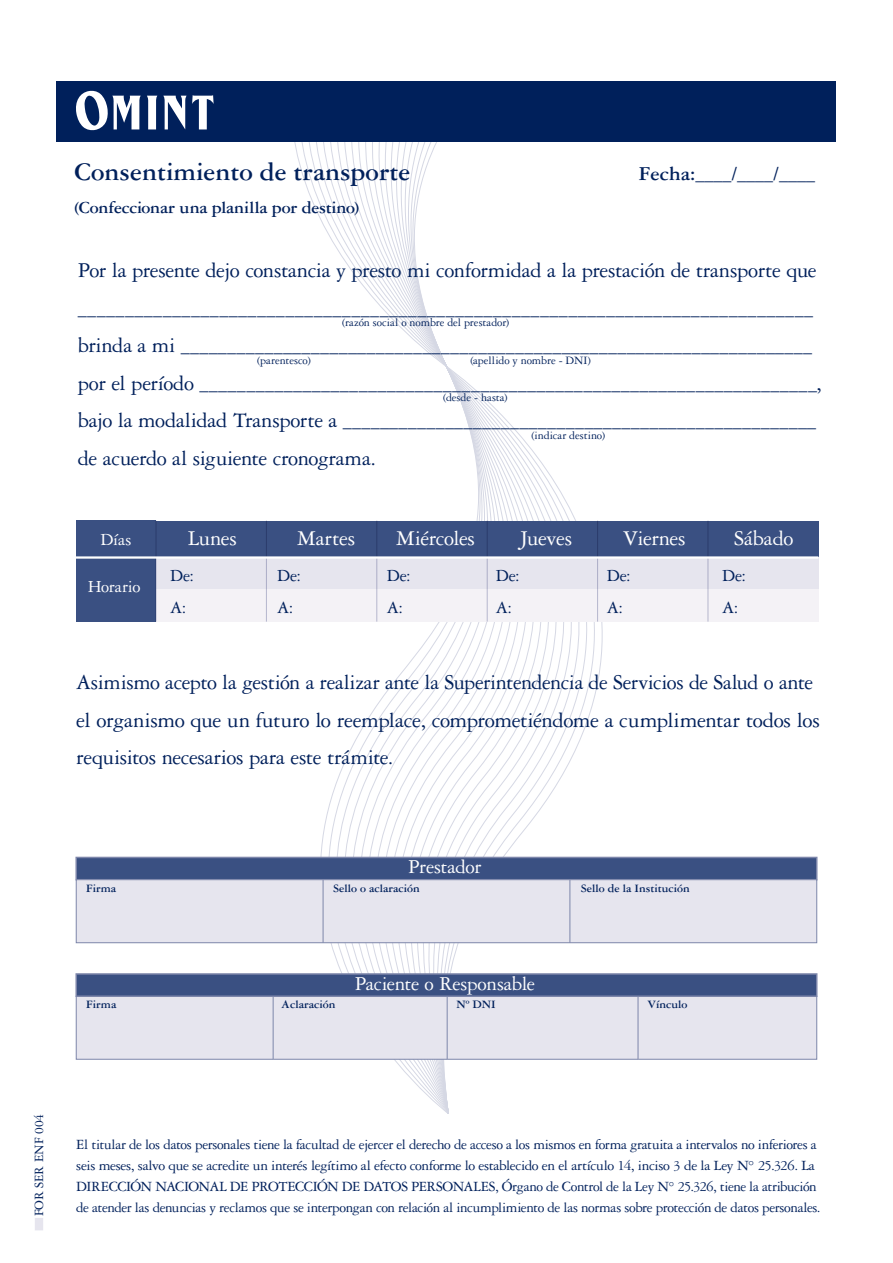
<style>
.page{position:relative;width:893px;height:1263px;background:#fff}
.page>*{position:absolute;margin:0;border:0;box-sizing:border-box;transform-origin:0 0}
.t1{font:700 27px "Garamond Three";color:#00205b}
.t2{font:22.5px/37.5px "Garamond Three";letter-spacing:-.02em;color:#00205b}
.t3{font:22.35px "Garamond Three";letter-spacing:-.01em;color:#fff}
.t4{font:21px "Garamond Three";letter-spacing:-.02em;color:#fff}
.t5{font:18px/32px "Garamond Three";color:#00205b}
.t6{font:700 18px "Garamond Three";letter-spacing:-.01em;color:#00205b}
.t7{font:18px "Garamond Three";letter-spacing:-.01em;color:#fff}
.t8{font:15px/21px "Garamond Three";letter-spacing:-.03em;color:#00205b}
.t9{font:13.5px "Garamond Three";letter-spacing:-.01em;color:#00205b}
.t10{font:12px "Garamond Three";color:#00205b}
.t11{font:700 12px "Garamond Three";color:#00205b}
.s1{font-size:21px}
.s2{font-style:italic}
.s3{font-size:22.5px}
</style>
<div class="page">
<svg style="left:529px;top:446px;width:14px;height:614px"></svg>
<svg style="left:262px;top:367px;width:260px;height:747px"></svg>
<svg style="left:308px;top:142px;width:14px;height:81px"></svg>
<svg style="left:322px;top:142px;width:14px;height:105px"></svg>
<svg style="left:336px;top:142px;width:14px;height:127px"></svg>
<svg style="left:350px;top:142px;width:13px;height:144px"></svg>
<svg style="left:363px;top:142px;width:8px;height:154px"></svg>
<svg style="left:371px;top:142px;width:77px;height:225px"></svg>
<div style="left:76px;top:521px;width:80px;height:101px;background:#3a5082"></div>
<div style="left:156px;top:521px;width:662px;height:36px;background:#3a5082"></div>
<div style="left:156px;top:557px;width:662px;height:33px;background:#e6e5ee"></div>
<div style="left:156px;top:590px;width:662px;height:32px;background:#f4f2f6"></div>
<hr style="left:597px;top:521px;width:1px;height:101px;background:#bec0d5">
<hr style="left:487px;top:521px;width:1px;height:101px;background:#bec0d5">
<hr style="left:377px;top:521px;width:1px;height:101px;background:#bec0d5">
<hr style="left:708px;top:521px;width:1px;height:101px;background:#bec0d5">
<hr style="left:266px;top:521px;width:1px;height:101px;background:#bec0d5">
<hr style="left:156px;top:521px;width:1px;height:101px;background:#bec0d5">
<hr style="left:75px;top:556px;width:743px;height:3px;background:#fff">
<div style="left:76px;top:996px;width:741px;height:63px;background:#e6e5ee"></div>
<hr style="left:273px;top:996px;width:1px;height:63px;background:#7d86aa">
<hr style="left:447px;top:996px;width:1px;height:63px;background:#7d86aa">
<hr style="left:638px;top:996px;width:1px;height:63px;background:#7d86aa">
<div style="left:75px;top:973px;width:742px;height:24px;background:#3a5082;border:2px solid #7d86aa"></div>
<div style="left:57px;top:81px;width:779px;height:61px;background:#00205b"></div>
<svg style="left:76px;top:90px;width:65px;height:41px"></svg>
<svg style="left:147px;top:96px;width:10px;height:33px"></svg>
<svg style="left:163px;top:95px;width:51px;height:34px"></svg>
<div style="left:75px;top:857px;width:742px;height:23px;background:#3a5082;border:2px solid #7d86aa"></div>
<div style="left:76px;top:879px;width:741px;height:64px;background:#e6e5ee;border:1px solid #7d86aa"></div>
<hr style="left:570px;top:880px;width:1px;height:63px;background:#7d86aa">
<hr style="left:323px;top:880px;width:1px;height:63px;background:#7d86aa">
<svg style="left:35px;top:1218px;width:8px;height:12px"></svg>
<h1 class="t1" style="left:75px;top:157px;width:337px">Consentimiento de transporte</h1>
<p class="t6" style="left:75px;top:197px;width:286px">(Confeccionar una planilla por destino)</p>
<p class="t6" style="left:639px;top:164px;width:178px"><span class="s1">Fecha:</span>____<span class="s1">/</span>____<span class="s1">/</span>____</p>
<h2 class="t2" style="left:78px;top:252px;width:740px">Por la presente dejo constancia y presto mi conformidad a la prestación de transporte que</h2>
<p class="t5" style="left:78px;top:290px;width:745px;line-height:37.5px"><span class="s2">______________________________________________________________________________ </span><span class="s3">brinda a mi</span> ____________________________________________________________________ <span class="s3">por el período</span> __________________________________________________________________<span class="s3">, bajo la modalidad Transporte a</span> ___________________________________________________</p>
<h2 class="t2" style="left:78px;top:439px;width:300px">de acuerdo al siguiente cronograma.</h2>
<p class="t10" style="left:342px;top:316px;width:169px">(razón social o nombre del prestador)</p>
<p class="t10" style="left:257px;top:353px;width:55px">(parentesco)</p>
<p class="t10" style="left:470px;top:353px;width:122px">(apellido y nombre - DNI)</p>
<p class="t10" style="left:443px;top:391px;width:66px">(desde - hasta)</p>
<p class="t10" style="left:531px;top:428px;width:75px">(indicar destino)</p>
<p class="t7" style="left:101px;top:530px;width:32px">Días</p>
<p class="t7" style="left:88px;top:577px;width:54px">Horario</p>
<h3 class="t3" style="left:188px;top:526px;width:50px">Lunes</h3>
<h3 class="t3" style="left:297px;top:526px;width:60px">Martes</h3>
<h3 class="t3" style="left:396px;top:526px;width:80px">Miércoles</h3>
<h3 class="t3" style="left:519px;top:526px;width:54px">Jueves</h3>
<h3 class="t3" style="left:623px;top:526px;width:64px">Viernes</h3>
<p class="t5" style="left:170px;top:559px;width:25px">De:<br>A:</p>
<p class="t5" style="left:277px;top:559px;width:25px">De:<br>A:</p>
<p class="t5" style="left:387px;top:559px;width:25px">De:<br>A:</p>
<p class="t5" style="left:496px;top:559px;width:25px">De:<br>A:</p>
<p class="t5" style="left:607px;top:559px;width:25px">De:<br>A:</p>
<h3 class="t3" style="left:734px;top:526px;width:61px">Sábado</h3>
<p class="t5" style="left:722px;top:559px;width:25px">De:<br>A:</p>
<h2 class="t2" style="left:76px;top:664px;width:745px">Asimismo acepto la gestión a realizar ante la Superintendencia de Servicios de Salud o ante el organismo que un futuro lo reemplace, comprometiéndome a cumplimentar todos los requisitos necesarios para este trámite.</h2>
<h3 class="t4" style="left:408px;top:855px;width:75px">Prestador</h3>
<p class="t11" style="left:86px;top:882px;width:31px">Firma</p>
<p class="t11" style="left:333px;top:882px;width:88px">Sello o aclaración</p>
<p class="t11" style="left:581px;top:882px;width:111px">Sello de la Institución</p>
<h3 class="t4" style="left:355px;top:972px;width:182px">Paciente o Responsable</h3>
<p class="t11" style="left:86px;top:998px;width:32px">Firma</p>
<p class="t11" style="left:281px;top:998px;width:56px">Aclaración</p>
<p class="t11" style="left:456px;top:998px;width:41px">Nº DNI</p>
<p class="t11" style="left:647px;top:998px;width:42px">Vínculo</p>
<p class="t9" style="left:32px;top:1216px;width:104px;rotate:-90deg">FOR SER ENF 004</p>
<p class="t8" style="left:76px;top:1134px;width:746px">El titular de los datos personales tiene la facultad de ejercer el derecho de acceso a los mismos en forma gratuita a intervalos no inferiores a seis meses, salvo que se acredite un interés legítimo al efecto conforme lo establecido en el artículo 14, inciso 3 de la Ley N° 25.326. La DIRECCIÓN NACIONAL DE PROTECCIÓN DE DATOS PERSONALES, Órgano de Control de la Ley N° 25.326, tiene la atribución de atender las denuncias y reclamos que se interpongan con relación al incumplimiento de las normas sobre protección de datos personales.</p>
</div>
